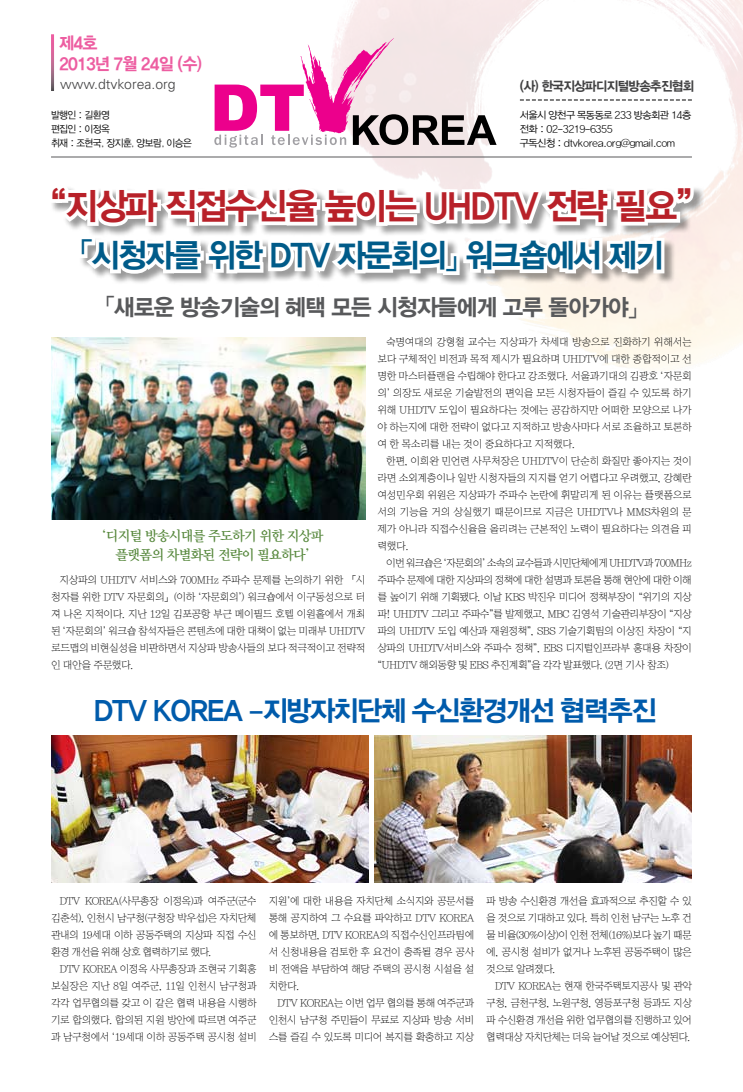
<style>
.page{position:relative;width:743px;height:1092px;background:#fff}
.page>*{position:absolute;margin:0;border:0;box-sizing:border-box;transform-origin:0 0}
.t1{font:36.5px "Yoon Gothic B";letter-spacing:-.05em;color:#b82129;scale:.95 1}
.t2{font:32.6px "Yoon Gothic B";letter-spacing:-.05em;color:#005b89;scale:.95 1}
.t3{font:28px "Yoon Gothic B";letter-spacing:-.05em;color:#005bab}
.t4{font:23px "Yoon Gothic B";letter-spacing:-.03em;color:#58595b}
.t5{font:17px/21px "Yoon Gothic B";letter-spacing:-.05em;color:#ed5da1;scale:.96 1}
.t6{font:14px/19px "Yoon Myungjo M";letter-spacing:-.06em;color:#57883d;text-align:center}
.t7{font:300 14px "Univers";color:#414142}
.t8{font:13px "Yoon Gothic B";letter-spacing:-.05em;color:#414142;scale:.96 1}
.t9{font:10px/17px "YDIY Sin";letter-spacing:-.045em;color:#000;text-align:justify}
.t10{font:10px/17px "YDIY Sin";letter-spacing:-.045em;color:#000;text-align:justify;scale:.96 1}
.t11{font:10px/14px "Yoon Gothic L";letter-spacing:-.05em;color:#000}
.t12{font:10px/14px "Yoon Gothic L";letter-spacing:-.05em;color:#000;scale:.95 1}
.s1{font-family:"Yoon Myungjo L"}
</style>
<div class="page">
<img style="left:298px;top:0;width:445px;height:371px">
<hr style="left:51px;top:156px;width:641px;height:1px;background:#58595b">
<svg style="left:520px;top:100px;width:172px;height:1px"></svg>
<div style="left:50px;top:185px;width:693px;height:147px;background:#000;opacity:.4"></div>
<svg style="left:50px;top:180px;width:648px;height:103px"></svg>
<svg style="left:214px;top:38px;width:282px;height:110px"></svg>
<img style="left:374px;top:735px;width:318px;height:147px">
<img style="left:51px;top:735px;width:318px;height:147px">
<img style="left:51px;top:338px;width:315px;height:181px">
<h3 class="t5" style="left:59px;top:31px;width:151px">제4호<br>2013년 7월 24일 (수)</h3>
<h3 class="t7" style="left:60px;top:76px;width:117px">www.dtvkorea.org</h3>
<p class="t12" style="left:51px;top:106px;width:150px">발행인 : 길환영<br>편집인 : 이정옥<br>취재 : 조현국, 장지훈, 양보람, 이승은</p>
<h3 class="t8" style="left:520px;top:75px;width:183px">(사) 한국지상파디지털방송추진협회</h3>
<p class="t11" style="left:520px;top:106px;width:173px">서울시 양천구 목동동로 233 방송회관 14층 전화 : 02-3219-6355<br>구독신청 : dtvkorea.org@gmail.com</p>
<h1 class="t1" style="left:51px;top:174px;width:677px">“지상파 직접수신율 높이는 UHDTV 전략 필요”</h1>
<h2 class="t2" style="left:79px;top:226px;width:616px">「시청자를 위한 DTV 자문회의」 워크숍에서 제기</h2>
<h3 class="t4" style="left:105px;top:286px;width:534px">「새로운 방송기술의 혜택 모든 시청자들에게 고루 돌아가야」</h3>
<h3 class="t6" style="left:102px;top:524px;width:223px">‘디지털 방송시대를 주도하기 위한 지상파 플랫폼의 차별화된 전략이 필요하다’</h3>
<p class="t9" style="left:51px;top:571px;width:316px;text-indent:9px">지상파의 UHDTV 서비스와 700MHz 주파수 문제를 논의하기 위한 「시 청자를 위한 DTV 자문회의」(이하 <span class="s1">‘</span>자문회의<span class="s1">’</span>) 워크숍에서 이구동성으로 터 져 나온 지적이다. 지난 12일 김포공항 부근 메이필드 호텔 이원홀에서 개최 된 <span class="s1">‘</span>자문회의<span class="s1">’</span> 워크숍 참석자들은 콘텐츠에 대한 대책이 없는 미래부 UHDTV 로드맵의 비현실성을 비판하면서 지상파 방송사들의 보다 적극적이고 전략적 인 대안을 주문했다.</p>
<p class="t9" style="left:377px;top:333px;width:316px;text-indent:9px">숙명여대의 강형철 교수는 지상파가 차세대 방송으로 진화하기 위해서는 보다 구체적인 비전과 목적 제시가 필요하며 UHDTV에 대한 종합적이고 선 명한 마스터플랜을 수립해야 한다고 강조했다. 서울과기대의 김광호 <span class="s1">‘</span>자문회 의<span class="s1">’</span> 의장도 새로운 기술발전의 편익을 모든 시청자들이 즐길 수 있도록 하기 위해 UHDTV 도입이 필요하다는 것에는 공감하지만 어떠한 모양으로 나가 야 하는지에 대한 전략이 없다고 지적하고 방송사마다 서로 조율하고 토론하 여 한 목소리를 내는 것이 중요하다고 지적했다.</p>
<p class="t9" style="left:377px;top:452px;width:316px;text-indent:9px">한편, 이희완 민언련 사무처장은 UHDTV이 단순히 화질만 좋아지는 것이 라면 소외계층이나 일반 시청자들의 지지를 얻기 어렵다고 우려했고, 강혜란 여성민우회 위원은 지상파가 주파수 논란에 휘말리게 된 이유는 플랫폼으로 서의 기능을 거의 상실했기 때문이므로 지금은 UHDTV나 MMS차원의 문 제가 아니라 직접수신율을 올리려는 근본적인 노력이 필요하다는 의견을 피 력했다.</p>
<p class="t9" style="left:377px;top:554px;width:316px;text-indent:9px">이번 워크숍은 <span class="s1">‘</span>자문회의<span class="s1">’</span> 소속의 교수들과 시민단체에게 UHDTV과 700MHz 주파수 문제에 대한 지상파의 정책에 대한 설명과 토론을 통해 현안에 대한 이해 를 높이기 위해 기획됐다. 이날 KBS 박진우 미디어 정책부장이 <span class="s1">“</span>위기의 지상 파! UHDTV 그리고 주파수<span class="s1">”</span>를 발제했고, MBC 김영석 기술관리부장이 <span class="s1">“</span>지상 파의 UHDTV 도입 예산과 재원정책<span class="s1">”</span>, SBS 기술기획팀의 이상진 차장이 <span class="s1">“</span>지 상파의 UHDTV서비스와 주파수 정책<span class="s1">”</span>, EBS 디지털인프라부 홍대용 차장이 <span class="s1">“</span>UHDTV 해외동향 및 EBS 추진계획<span class="s1">”</span>을 각각 발표했다. (2면 기사 참조)</p>
<h3 class="t3" style="left:94px;top:685px;width:564px">DTV KOREA -지방자치단체 수신환경개선 협력추진</h3>
<p class="t9" style="left:51px;top:892px;width:207px;text-indent:9px">DTV KOREA(사무총장 이정옥)과 여주군(군수 김춘석), 인천시 남구청(구청장 박우섭)은 자치단체 관내의 19세대 이하 공동주택의 지상파 직접 수신 환경 개선을 위해 상호 협력하기로 했다.</p>
<p class="t10" style="left:51px;top:960px;width:216px;text-indent:9px">DTV KOREA 이정옥 사무총장과 조현국 기획홍 보실장은 지난 8일 여주군, 11일 인천시 남구청과 각각 업무협의를 갖고 이 같은 협력 내용을 시행하 기로 합의했다. 합의된 지원 방안에 따르면 여주군 과 남구청에서 <span class="s1">‘</span>19세대 이하 공동주택 공시청 설비</p>
<p class="t10" style="left:269px;top:892px;width:216px">지원<span class="s1">’</span>에 대한 내용을 자치단체 소식지와 공문서를 통해 공지하여 그 수요를 파악하고 DTV KOREA 에 통보하면, DTV KOREA의 직접수신인프라팀에 서 신청내용을 검토한 후 요건이 충족될 경우 공사 비 전액을 부담하여 해당 주택의 공시청 시설을 설 치한다.</p>
<p class="t9" style="left:269px;top:994px;width:207px;text-indent:9px">DTV KOREA는 이번 업무 협의를 통해 여주군과 인천시 남구청 주민들이 무료로 지상파 방송 서비 스를 즐길 수 있도록 미디어 복지를 확충하고 지상</p>
<p class="t9" style="left:486px;top:892px;width:207px">파 방송 수신환경 개선을 효과적으로 추진할 수 있 을 것으로 기대하고 있다. 특히 인천 남구는 노후 건 물 비율(30%이상)이 인천 전체(16%)보다 높기 때문 에, 공시청 설비가 없거나 노후된 공동주택이 많은 것으로 알려졌다.</p>
<p class="t10" style="left:486px;top:977px;width:216px;text-indent:9px">DTV KOREA는 현재 한국주택토지공사 및 관악 구청, 금천구청, 노원구청, 영등포구청 등과도 지상 파 수신환경 개선을 위한 업무협의를 진행하고 있어 협력대상 자치단체는 더욱 늘어날 것으로 예상된다.</p>
</div>
